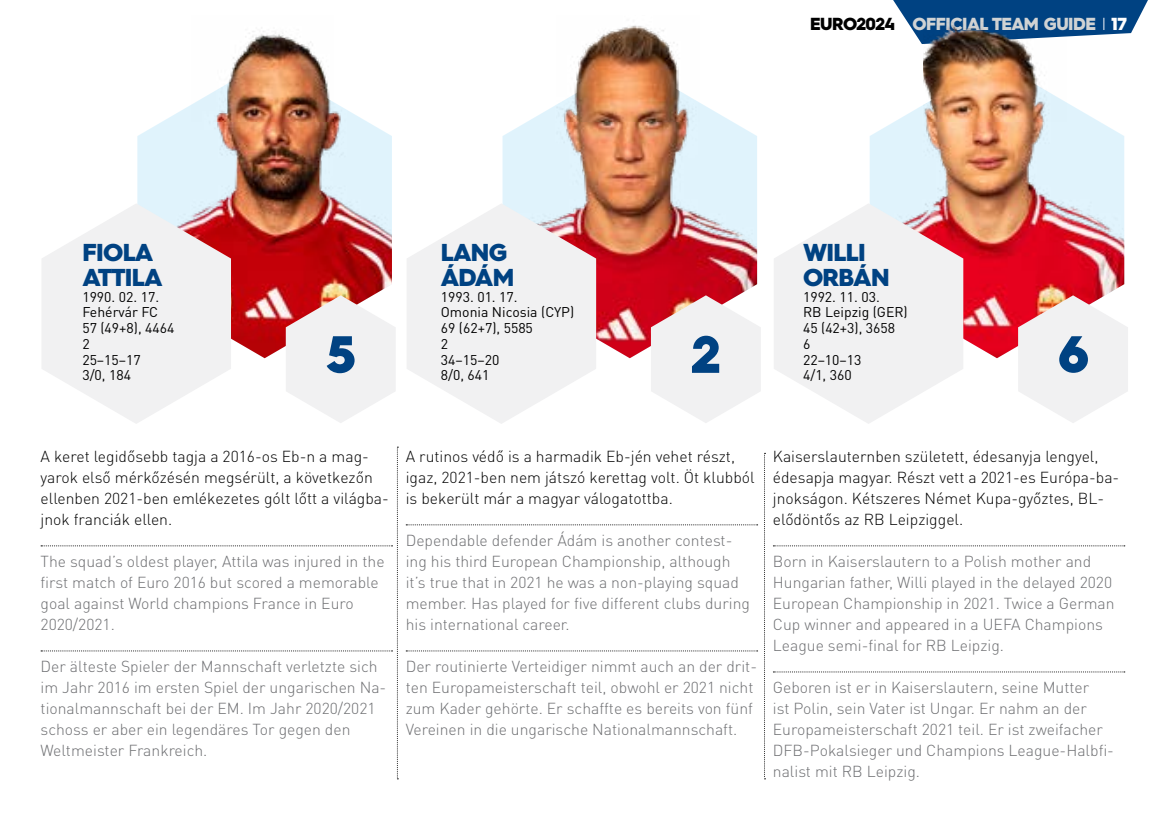
<style>
.page{position:relative;width:1166px;height:819px;background:#fff}
.page>*{position:absolute;margin:0;border:0;box-sizing:border-box;transform-origin:0 0}
.t1{font:900 52.5px "Hurme Geometric Sans 4";color:#004282}
.t2{font:900 24.5px/24.5px "Hurme Geometric Sans 4";letter-spacing:-.03em;color:#004282}
.t3{font:900 17.5px "Hurme Geometric Sans 4";letter-spacing:-.03em;color:#d1d3d4}
.t4{font:300 15.75px/21px "DIN Pro";color:#6d6e71}
.t5{font:300 15.75px/21px "DIN Pro";color:#000}
.t6{font:14px/15.8px "DIN Pro";color:#000}
.s1{color:#000}
.s2{font-weight:300;color:#fff}
.s3{color:#fff}
</style>
<div class="page">
<svg style="left:893px;top:0;width:255px;height:44px"></svg>
<img style="left:137px;top:102px;width:255px;height:256px">
<img style="left:191px;top:31px;width:143px;height:90px">
<img style="left:502px;top:102px;width:255px;height:256px">
<img style="left:557px;top:25px;width:142px;height:96px">
<img style="left:870px;top:62px;width:254px;height:296px">
<img style="left:924px;top:22px;width:142px;height:99px">
<svg style="left:42px;top:203px;width:189px;height:221px;fill:#f1f1f2"></svg>
<svg style="left:407px;top:203px;width:189px;height:221px;fill:#f1f1f2"></svg>
<svg style="left:774px;top:203px;width:189px;height:221px;fill:#f1f1f2"></svg>
<svg style="left:286px;top:295px;width:110px;height:128px"></svg>
<svg style="left:651px;top:295px;width:110px;height:128px"></svg>
<svg style="left:1018px;top:295px;width:110px;height:128px"></svg>
<svg style="left:406px;top:524px;width:352px;height:1px"></svg>
<svg style="left:406px;top:650px;width:352px;height:1px"></svg>
<svg style="left:773px;top:545px;width:352px;height:1px"></svg>
<svg style="left:773px;top:671px;width:352px;height:1px"></svg>
<svg style="left:41px;top:446px;width:357px;height:333px"></svg>
<svg style="left:764px;top:453px;width:1px;height:326px"></svg>
<h2 class="t2" style="left:82px;top:240px;width:82px">FIOLA<br>ATTILA</h2>
<p class="t6" style="left:82px;top:288px;width:94px">1990. 02. 17.<br>Fehérvár FC<br>57 (49+8), 4464<br>2<br>25–15–17<br>3/0, 184</p>
<p class="t3" style="left:810px;top:11px;width:318px"><span class="s1">EURO2024</span> OFFICIAL TEAM GUIDE <span class="s2">I</span> <span class="s3">17</span></p>
<h2 class="t2" style="left:441px;top:240px;width:75px">LANG<br>ÁDÁM</h2>
<p class="t6" style="left:441px;top:288px;width:135px">1993. 01. 17.<br>Omonia Nicosia (CYP)<br>69 (62+7), 5585<br>2<br>34–15–20<br>8/0, 641</p>
<h2 class="t2" style="left:803px;top:240px;width:88px">WILLI<br>ORBÁN</h2>
<p class="t6" style="left:803px;top:288px;width:106px">1992. 11. 03.<br>RB Leipzig (GER)<br>45 (42+3), 3658<br>6<br>22–10–13<br>4/1, 360</p>
<h1 class="t1" style="left:326px;top:317px;width:31px">5</h1>
<h1 class="t1" style="left:691px;top:317px;width:31px">2</h1>
<h1 class="t1" style="left:1058px;top:317px;width:32px">6</h1>
<p class="t5" style="left:41px;top:445px;width:350px">A keret legidősebb tagja a 2016-os Eb-n a mag&shy;yarok első mérkőzésén megsérült, a következőn ellenben 2021-ben emlékezetes gólt lőtt a világba&shy;jnok franciák ellen.</p>
<p class="t4" style="left:41px;top:550px;width:345px">The squad’s oldest player, Attila was injured in the first match of Euro 2016 but scored a memorable goal against World champions France in Euro 2020/2021.</p>
<p class="t4" style="left:41px;top:655px;width:347px">Der älteste Spieler der Mannschaft verletzte sich im Jahr 2016 im ersten Spiel der ungarischen Na&shy;tionalmannschaft bei der EM. Im Jahr 2020/2021 schoss er aber ein legendäres Tor gegen den Weltmeister Frankreich.</p>
<p class="t5" style="left:406px;top:445px;width:350px">A rutinos védő is a harmadik Eb-jén vehet részt, igaz, 2021-ben nem játszó kerettag volt. Öt klubból is bekerült már a magyar válogatottba.</p>
<p class="t4" style="left:406px;top:529px;width:346px">Dependable defender Ádám is another contest&shy;ing his third European Championship, although it’s true that in 2021 he was a non-playing squad member. Has played for five different clubs during his international career.</p>
<p class="t4" style="left:406px;top:655px;width:353px">Der routinierte Verteidiger nimmt auch an der drit&shy;ten Europameisterschaft teil, obwohl er 2021 nicht zum Kader gehörte. Er schaffte es bereits von fünf Vereinen in die ungarische Nationalmannschaft.</p>
<p class="t5" style="left:773px;top:445px;width:348px">Kaiserslauternben született, édesanyja lengyel, édesapja magyar. Részt vett a 2021-es Európa-ba&shy;jnokságon. Kétszeres Német Kupa-győztes, BL&shy;elődöntős az RB Leipziggel.</p>
<p class="t4" style="left:773px;top:550px;width:343px">Born in Kaiserslautern to a Polish mother and Hungarian father, Willi played in the delayed 2020<br>European Championship in 2021. Twice a German Cup winner and appeared in a UEFA Champions League semi-final for RB Leipzig.</p>
<p class="t4" style="left:773px;top:676px;width:343px">Geboren ist er in Kaiserslautern, seine Mutter<br>ist Polin, sein Vater ist Ungar. Er nahm an der Europameisterschaft 2021 teil. Er ist zweifacher DFB-Pokalsieger und Champions League-Halbfi&shy;nalist mit RB Leipzig.</p>
</div>
